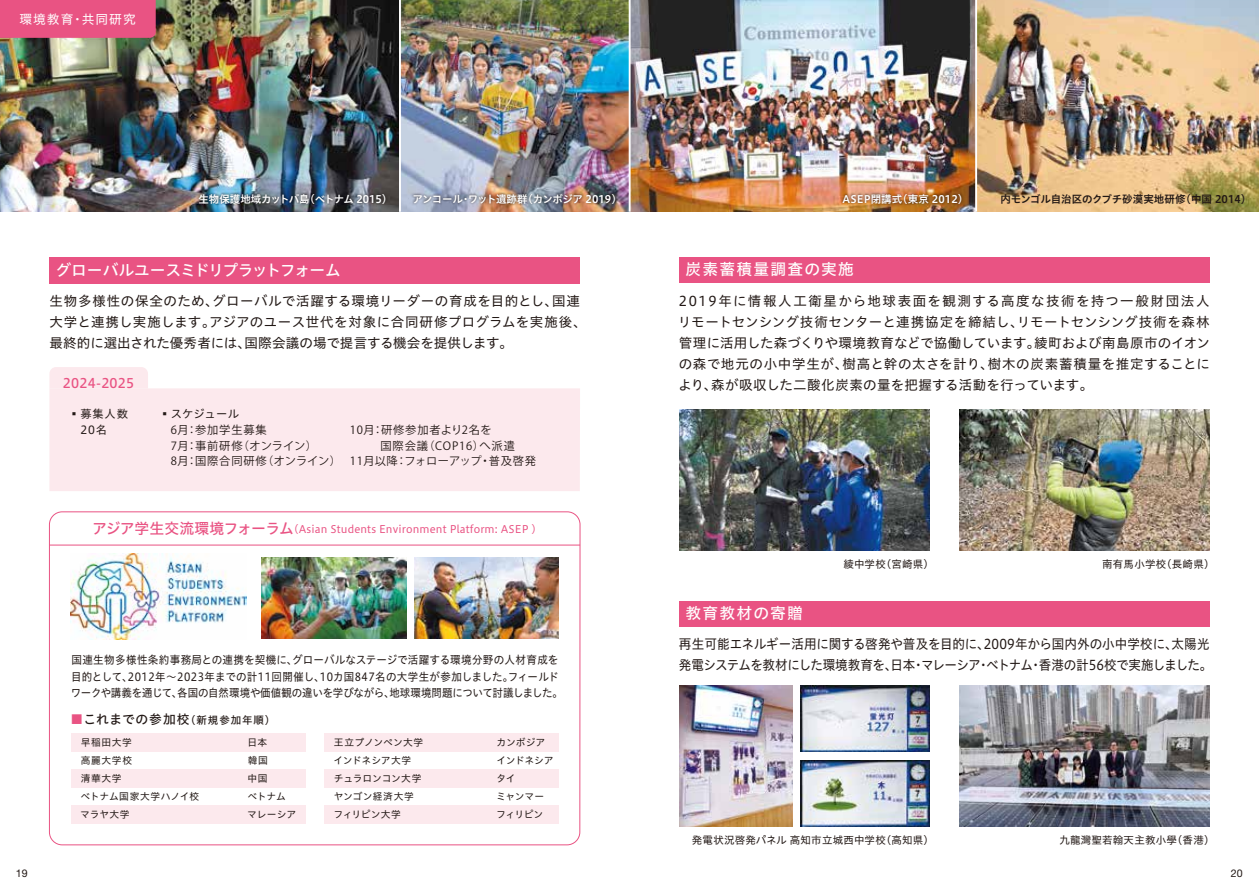
<style>
.page{position:relative;width:1259px;height:893px;background:#fff}
.page>*{position:absolute;margin:0;border:0;box-sizing:border-box;transform-origin:0 0}
.t1{font:15.75px "Hiragino UD Sans Std W5";letter-spacing:-.03em;color:#fff}
.t2{font:15.75px "Hiragino UD Sans Std W5";letter-spacing:.08em;color:#fff}
.t3{font:13.5px/21px "Hiragino UD Sans Std W4";letter-spacing:.005em;color:#221815}
.t4{font:13.5px/21px "Hiragino UD Sans Std W4";letter-spacing:.005em;color:#221815;scale:.93 1}
.t5{font:13.2px "Hiragino UD Sans Std W5";letter-spacing:.02em;color:#e95383}
.t6{font:12.75px "Hiragino UD Sans Std W5";letter-spacing:.05em;color:#221815}
.t7{font:12.75px "Hiragino UD Sans Std W4";letter-spacing:.08em;color:#fff}
.t8{font:11.25px/16.5px "Hiragino UD Sans Std W4";letter-spacing:.01em;color:#221815;scale:.94 1}
.t9{font:11.25px/15.8px "Koz Go Pr 6 N";letter-spacing:.07em;color:#221815}
.t10{font:11.25px/15.8px "Hiragino UD Sans Std W4";letter-spacing:.01em;color:#221815}
.t11{font:10.65px "Helvetica Neue LT Std";color:#221815}
.t12{font:10.5px "Hiragino UD Sans Std W4";letter-spacing:.02em;color:#221815}
.t13{font:10.5px "Hiragino UD Sans Std W4";letter-spacing:.01em;color:#e95383}
.t14{font:10.5px "Hiragino UD Sans Std W6";color:#fff}
.t15{font:10.5px "Hiragino UD Sans Std W6";letter-spacing:-.005em;color:#221815}
.t16{font:10.5px "Hiragino UD Sans Std W6";letter-spacing:-.045em;color:#fff}
.t17{font:9.75px/18px "Hiragino UD Sans Std W4";letter-spacing:.005em;color:#221815}
.t18{font:9.75px/18px "Hiragino UD Sans Std W4";letter-spacing:.065em;color:#221815}
.t19{font:9.75px/18px "Hiragino UD Sans Std W4";letter-spacing:-.015em;color:#221815}
.s1{font-family:"Koz Go Pr 6 N"}
.s2{font-family:"Hiragino UD Sans Std W5";font-size:15px}
.s3{color:#e95383}
.s4{font-size:10.5px}
</style>
<div class="page">
<img style="left:801px;top:686px;width:128px;height:66px">
<img style="left:801px;top:760px;width:128px;height:66px">
<div style="left:71px;top:733px;width:234px;height:18px;background:#fce9ed"></div>
<div style="left:324px;top:733px;width:235px;height:18px;background:#fce9ed"></div>
<div style="left:71px;top:805px;width:234px;height:19px;background:#fce9ed"></div>
<div style="left:324px;top:805px;width:235px;height:19px;background:#fce9ed"></div>
<div style="left:71px;top:769px;width:234px;height:18px;background:#fce9ed"></div>
<div style="left:324px;top:769px;width:235px;height:18px;background:#fce9ed"></div>
<img style="left:977px;top:0;width:282px;height:212px">
<img style="left:630px;top:0;width:345px;height:212px">
<img style="left:0;top:0;width:399px;height:212px">
<div style="left:0;top:0;width:156px;height:38px;background:#e95383"></div>
<img style="left:401px;top:0;width:227px;height:212px">
<div style="left:679px;top:257px;width:530px;height:25px;background:#e95383"></div>
<div style="left:679px;top:601px;width:530px;height:25px;background:#e95383"></div>
<img style="left:71px;top:554px;width:175px;height:85px">
<div style="left:49px;top:257px;width:531px;height:27px;background:#e95383"></div>
<img style="left:679px;top:410px;width:250px;height:140px">
<img style="left:959px;top:410px;width:250px;height:140px">
<img style="left:959px;top:686px;width:250px;height:140px">
<img style="left:194px;top:190px;width:197px;height:20px">
<img style="left:409px;top:190px;width:212px;height:20px">
<img style="left:838px;top:190px;width:129px;height:20px">
<div style="left:49px;top:388px;width:531px;height:103px;background:#fce9ed"></div>
<div style="left:49px;top:367px;width:99px;height:21px;background:#fce9ed"></div>
<img style="left:262px;top:557px;width:144px;height:81px">
<img style="left:414px;top:557px;width:145px;height:81px">
<hr style="left:49px;top:545px;width:531px;height:1px;background:#e95383">
<img style="left:679px;top:686px;width:113px;height:140px">
<p class="t7" style="left:19px;top:9px;width:118px">環境教育・共同研究</p>
<p class="t14" style="left:198px;top:191px;width:195px">生物保護地域カットバ島（ベトナム 2015）</p>
<p class="t16" style="left:412px;top:191px;width:211px">アンコール・ワット遺跡群（カンボジア 2019）</p>
<p class="t14" style="left:842px;top:191px;width:127px">ASEP閉講式（東京 2012）</p>
<p class="t15" style="left:1000px;top:191px;width:252px">内モンゴル自治区のクブチ砂漠実地研修（中国 2014）</p>
<p class="t1" style="left:55px;top:258px;width:287px">グローバルユースミドリプラットフォーム</p>
<p class="t2" style="left:685px;top:258px;width:170px">炭素蓄積量調査の実施</p>
<p class="t3" style="left:49px;top:290px;width:539px">生物多様性の保全のため、グローバルで活躍する環境リーダーの育成を目的とし、国連大学と連携し実施します。アジアのユース世代を対象に合同研修プログラムを実施後、最終的に選出された優秀者には、国際会議の場で提言する機会を提供します。</p>
<p class="t3" style="left:678px;top:290px;width:533px;text-align:justify">2019年に情報人工衛星から地球表面を観測する高度な技術を持つ一般財団法人リモートセンシング技術センターと連携協定を締結し、リモートセンシング技術を森林管理に活用した森づくりや環境教育などで協働しています。綾町および南島原市のイオンの森で地元の小中学生が、樹高と幹の太さを計り、樹木の炭素蓄積量を推定することにより、森が吸収した二酸化炭素の量を把握する活動を行っています。</p>
<p class="t5" style="left:63px;top:373px;width:73px">2024-2025</p>
<p class="t10" style="left:68px;top:405px;width:61px"><span class="s1">▪</span>募集人数　20名</p>
<p class="t10" style="left:159px;top:405px;width:81px"><span class="s1">▪</span>スケジュール</p>
<p class="t9" style="left:171px;top:422px;width:172px">6月：参加学生募集<br>7月：事前研修（オンライン）<br>8月：国際合同研修（オンライン）</p>
<p class="t9" style="left:350px;top:422px;width:188px">10月：研修参加者より2名を<br>　　 国際会議（COP16）へ派遣<br>11月以降：フォローアップ・普及啓発</p>
<p class="t13" style="left:92px;top:521px;width:446px"><span class="s2">アジア学生交流環境フォーラム</span>(Asian Students Environment Platform: ASEP )</p>
<p class="t8" style="left:71px;top:651px;width:525px">国連生物多様性条約事務局との連携を契機に、グローバルなステージで活躍する環境分野の人材育成を目的として、2012年～2023年までの計11回開催し、10カ国847名の大学生が参加しました。フィールドワークや講義を通じて、各国の自然環境や価値観の違いを学びながら、地球環境問題について討議しました。</p>
<p class="t6" style="left:70px;top:710px;width:206px"><span class="s3">■</span>これまでの参加校<span class="s4">（新規参加年順）</span></p>
<p class="t18" style="left:80px;top:732px;width:121px">早稲田大学<br>高麗大学校<br>清華大学<br>ベトナム国家大学ハノイ校マラヤ大学</p>
<p class="t17" style="left:247px;top:732px;width:51px">日本<br>韓国<br>中国<br>ベトナムマレーシア</p>
<p class="t17" style="left:333px;top:732px;width:91px">王立プノンペン大学インドネシア大学<br>チュラロンコン大学ヤンゴン経済大学フィリピン大学</p>
<p class="t19" style="left:496px;top:732px;width:59px">カンボジアインドネシアタイ<br>ミャンマーフィリピン</p>
<p class="t2" style="left:685px;top:601px;width:119px">教育教材の寄贈</p>
<p class="t12" style="left:843px;top:556px;width:92px">綾中学校（宮崎県）</p>
<p class="t12" style="left:1102px;top:556px;width:114px">南有馬小学校（長崎県）</p>
<p class="t4" style="left:679px;top:632px;width:575px">再生可能エネルギー活用に関する啓発や普及を目的に、2009年から国内外の小中学校に、太陽光発電システムを教材にした環境教育を、日本・マレーシア・ベトナム・香港の計56校で実施しました。</p>
<p class="t12" style="left:692px;top:832px;width:244px">発電状況啓発パネル 高知市立城西中学校（高知県）</p>
<p class="t12" style="left:1059px;top:832px;width:157px">九龍灣聖若翰天主教小學（香港）</p>
<p class="t11" style="left:16px;top:867px;width:14px">19</p>
<p class="t11" style="left:1230px;top:867px;width:14px">20</p>
</div>
